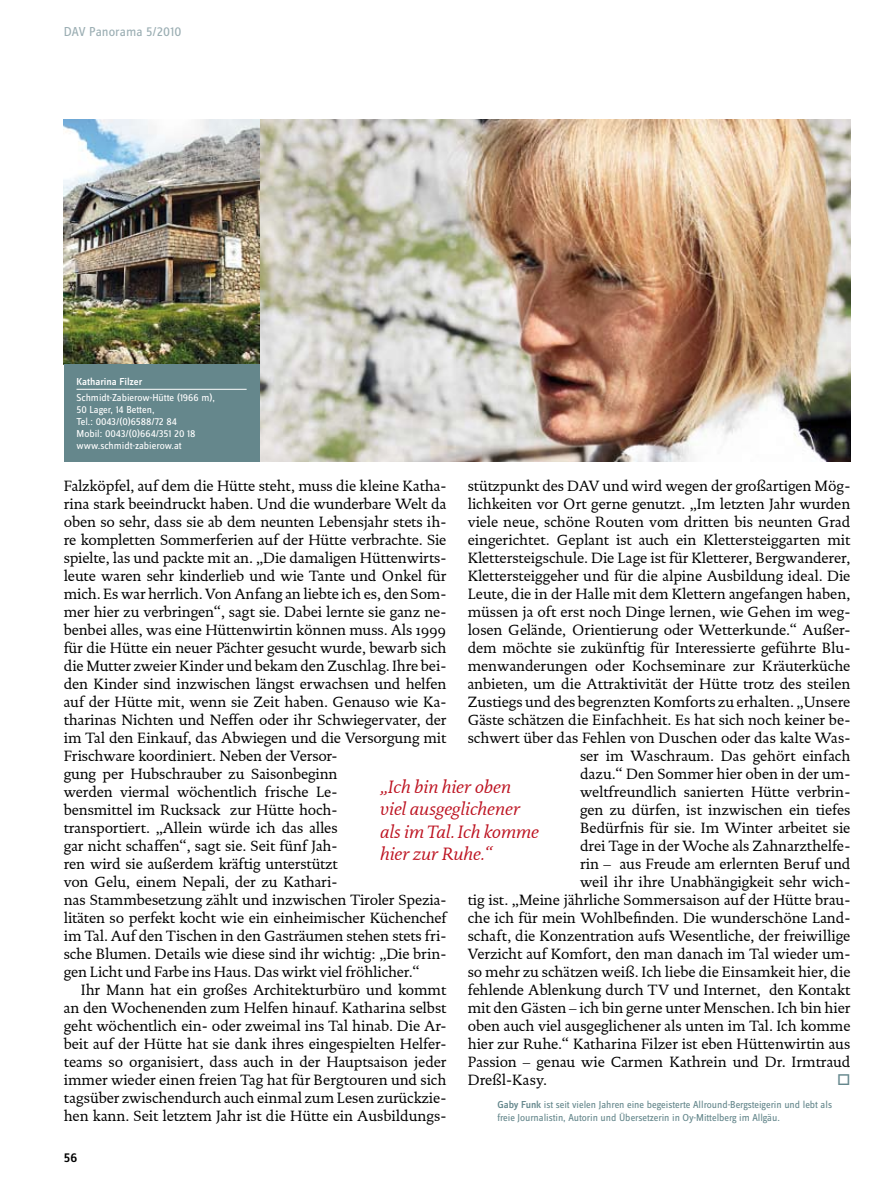
<style>
.page{position:relative;width:893px;height:1191px;background:#fff}
.page>*{position:absolute;margin:0;border:0;box-sizing:border-box;transform-origin:0 0}
.t1{font:italic 18px/22.5px "DTL Documenta ST";color:#bd1220}
.t2{font:15px/18px "DTL Documenta ST";letter-spacing:-.005em;color:#000}
.t3{font:13.5px "Zine Sans Dis";color:#9baeb3}
.t4{font:500 13.5px "Zine Sans Dis";color:#000}
.t5{font:10.5px/13.5px "Zine Sans Dis";letter-spacing:-.005em;color:#65878c}
.t6{font:10.5px/12px "Zine Sans Dis";color:#fff}
.t7{font:500 10.5px "Zine Sans Dis";color:#fff}
.s1{font-weight:500}
</style>
<div class="page">
<img style="left:259px;top:119px;width:591px;height:343px">
<img style="left:64px;top:119px;width:195px;height:246px">
<div style="left:64px;top:365px;width:195px;height:97px;background:#65878c"></div>
<hr style="left:77px;top:389px;width:170px;height:1px;background:#fff">
<p class="t3" style="left:64px;top:25px;width:119px">DAV Panorama 5/2010</p>
<p class="t7" style="left:77px;top:376px;width:67px">Katharina Filzer</p>
<p class="t6" style="left:77px;top:392px;width:140px">Schmidt-Zabierow-Hütte (1966 m),<br>50 Lager, 14 Betten,<br>Tel.: 0043/(0)6588/72 84<br>Mobil: 0043/(0)664/351 20 18 www.schmidt-zabierow.at</p>
<p class="t2" style="left:64px;top:477px;width:384px">Falzköpfel, auf dem die Hütte steht, muss die kleine Katha&shy;rina stark beeindruckt haben. Und die wunderbare Welt da oben so sehr, dass sie ab dem neunten Lebensjahr stets ih&shy;re kompletten Sommerferien auf der Hütte verbrachte. Sie spielte, las und packte mit an. „Die damaligen Hüttenwirts&shy;leute waren sehr kinderlieb und wie Tante und Onkel für mich. Es war herrlich. Von Anfang an liebte ich es, den Som&shy;mer hier zu verbringen“, sagt sie. Dabei lernte sie ganz ne&shy;benbei alles, was eine Hüttenwirtin können muss. Als 1999 für die Hütte ein neuer Pächter gesucht wurde, bewarb sich die Mutter zweier Kinder und bekam den Zuschlag. Ihre bei&shy;den Kinder sind inzwischen längst erwachsen und helfen auf der Hütte mit, wenn sie Zeit haben. Genauso wie Ka&shy;tharinas Nichten und Neffen oder ihr Schwiegervater, der im Tal den Einkauf, das Abwiegen und die Versorgung mit Frischware koordiniert. Neben der Versor-<br>gung per Hubschrauber zu Saisonbeginn<br>werden viermal wöchentlich frische Le-<br>bensmittel im Rucksack zur Hütte hoch-<br>transportiert. „Allein würde ich das alles<br>gar nicht schaffen“, sagt sie. Seit fünf Jah-<br>ren wird sie außerdem kräftig unterstützt<br>von Gelu, einem Nepali, der zu Kathari-<br>nas Stammbesetzung zählt und inzwischen Tiroler Spezia&shy;litäten so perfekt kocht wie ein einheimischer Küchenchef im Tal. Auf den Tischen in den Gasträumen stehen stets fri&shy;sche Blumen. Details wie diese sind ihr wichtig: „Die brin&shy;gen Licht und Farbe ins Haus. Das wirkt viel fröhlicher.“</p>
<p class="t2" style="left:64px;top:981px;width:384px;text-align:justify;text-indent:17px">Ihr Mann hat ein großes Architekturbüro und kommt an den Wochenenden zum Helfen hinauf. Katharina selbst geht wöchentlich ein- oder zweimal ins Tal hinab. Die Ar&shy;beit auf der Hütte hat sie dank ihres eingespielten Helfer&shy;teams so organisiert, dass auch in der Hauptsaison jeder immer wieder einen freien Tag hat für Bergtouren und sich tagsüber zwischendurch auch einmal zum Lesen zurückzie&shy;hen kann. Seit letztem Jahr ist die Hütte ein Ausbildungs-</p>
<p class="t2" style="left:468px;top:477px;width:384px">stützpunkt des DAV und wird wegen der großartigen Mög-</p>
<p class="t2" style="left:468px;top:495px;width:384px">lichkeiten vor Ort gerne genutzt. „Im letzten Jahr wurden</p>
<p class="t2" style="left:468px;top:513px;width:384px">viele neue, schöne Routen vom dritten bis neunten Grad</p>
<p class="t2" style="left:468px;top:531px;width:384px">eingerichtet. Geplant ist auch ein Klettersteiggarten mit</p>
<p class="t2" style="left:468px;top:549px;width:384px">Klettersteigschule. Die Lage ist für Kletterer, Bergwanderer,</p>
<p class="t2" style="left:468px;top:567px;width:384px">Klettersteiggeher und für die alpine Ausbildung ideal. Die</p>
<p class="t2" style="left:468px;top:585px;width:384px">Leute, die in der Halle mit dem Klettern angefangen haben,</p>
<p class="t2" style="left:468px;top:603px;width:384px">müssen ja oft erst noch Dinge lernen, wie Gehen im weg-</p>
<p class="t2" style="left:468px;top:621px;width:384px">losen Gelände, Orientierung oder Wetterkunde.“ Außer-</p>
<p class="t2" style="left:468px;top:639px;width:384px">dem möchte sie zukünftig für Interessierte geführte Blu-</p>
<p class="t2" style="left:468px;top:657px;width:384px">menwanderungen oder Kochseminare zur Kräuterküche</p>
<p class="t2" style="left:468px;top:675px;width:384px">anbieten, um die Attraktivität der Hütte trotz des steilen</p>
<p class="t2" style="left:468px;top:693px;width:384px">Zustiegs und des begrenzten Komforts zu erhalten. „Unsere</p>
<p class="t2" style="left:468px;top:711px;width:384px">Gäste schätzen die Einfachheit. Es hat sich noch keiner be-</p>
<p class="t2" style="left:468px;top:729px;width:384px">schwert über das Fehlen von Duschen oder das kalte Was-</p>
<p class="t2" style="left:580px;top:747px;width:272px">ser im Waschraum. Das gehört einfach</p>
<p class="t2" style="left:580px;top:765px;width:272px">dazu.“ Den Sommer hier oben in der um-</p>
<p class="t2" style="left:580px;top:783px;width:272px">weltfreundlich sanierten Hütte verbrin-</p>
<p class="t2" style="left:580px;top:801px;width:272px">gen zu dürfen, ist inzwischen ein tiefes</p>
<p class="t2" style="left:580px;top:819px;width:272px">Bedürfnis für sie. Im Winter arbeitet sie</p>
<p class="t2" style="left:580px;top:837px;width:272px">drei Tage in der Woche als Zahnarzthelfe-</p>
<p class="t2" style="left:580px;top:855px;width:272px">rin – aus Freude am erlernten Beruf und</p>
<p class="t2" style="left:580px;top:873px;width:272px">weil ihr ihre Unabhängigkeit sehr wich-</p>
<p class="t2" style="left:468px;top:891px;width:384px">tig ist. „Meine jährliche Sommersaison auf der Hütte brau-</p>
<p class="t2" style="left:468px;top:909px;width:384px">che ich für mein Wohlbefinden. Die wunderschöne Land-</p>
<p class="t2" style="left:468px;top:927px;width:384px">schaft, die Konzentration aufs Wesentliche, der freiwillige</p>
<p class="t2" style="left:468px;top:945px;width:384px">Verzicht auf Komfort, den man danach im Tal wieder um-</p>
<p class="t2" style="left:468px;top:963px;width:384px">so mehr zu schätzen weiß. Ich liebe die Einsamkeit hier, die</p>
<p class="t2" style="left:468px;top:981px;width:384px">fehlende Ablenkung durch TV und Internet, den Kontakt</p>
<p class="t2" style="left:468px;top:999px;width:384px">mit den Gästen – ich bin gerne unter Menschen. Ich bin hier</p>
<p class="t2" style="left:468px;top:1017px;width:384px">oben auch viel ausgeglichener als unten im Tal. Ich komme</p>
<p class="t2" style="left:468px;top:1035px;width:384px">hier zur Ruhe.“ Katharina Filzer ist eben Hüttenwirtin aus</p>
<p class="t2" style="left:468px;top:1053px;width:384px">Passion – genau wie Carmen Kathrein und Dr. Irmtraud</p>
<p class="t2" style="left:468px;top:1071px;width:81px">Dreßl-Kasy.</p>
<p class="t5" style="left:497px;top:1098px;width:336px"><span class="s1">Gaby Funk</span> ist seit vielen Jahren eine begeisterte Allround-Bergsteigerin und lebt als freie Journalistin, Autorin und Übersetzerin in Oy-Mittelberg im Allgäu.</p>
<p class="t1" style="left:380px;top:775px;width:160px">„Ich bin hier oben viel ausgeglichener als im Tal. Ich komme hier zur Ruhe.“</p>
<p class="t4" style="left:64px;top:1150px;width:15px">56</p>
</div>
